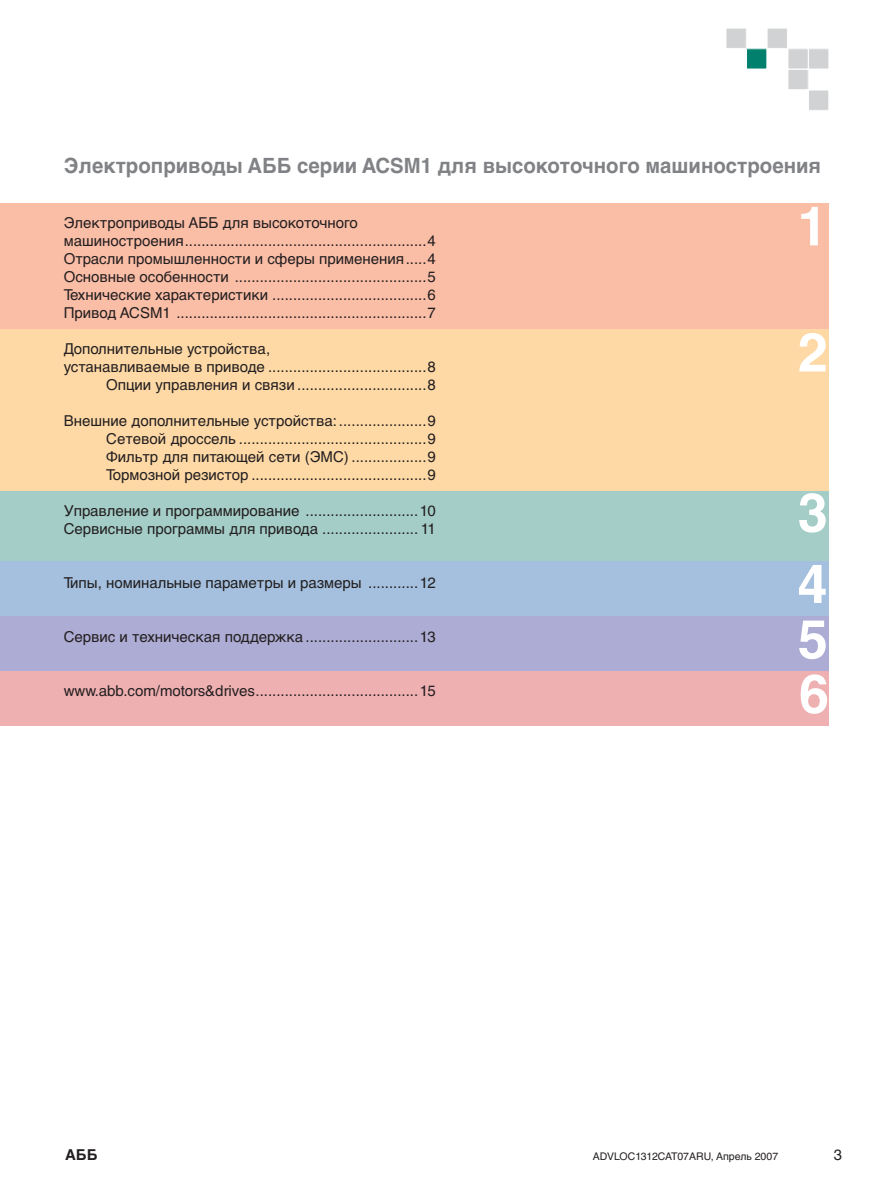
<style>
.page{position:relative;width:893px;height:1187px;background:#fff}
.page>*{position:absolute;margin:0;border:0;box-sizing:border-box;transform-origin:0 0}
.t1{font:700 54px/71.2px "Helvetica Cyr";color:#fff}
.t2{font:700 21px "Helvetica Cyr";color:#808285}
.t3{font:15px/18px "Helvetica Cyr Upright";color:#231f20}
.t4{font:700 15px "Helvetica Cyr";color:#231f20}
.t5{font:10.5px "Helvetica Cyr Upright";color:#231f20}
</style>
<div class="page">
<div style="left:0;top:670px;width:829px;height:55px;background:#efb0b2"></div>
<div style="left:0;top:615px;width:829px;height:55px;background:#adacd4"></div>
<div style="left:0;top:561px;width:829px;height:54px;background:#a4c0de"></div>
<div style="left:0;top:490px;width:829px;height:71px;background:#a4cdc7"></div>
<div style="left:0;top:328px;width:829px;height:162px;background:#fed9a6"></div>
<div style="left:0;top:203px;width:829px;height:126px;background:#fabda6"></div>
<div style="left:726px;top:28px;width:20px;height:20px;background:#d1d2d4"></div>
<div style="left:726px;top:28px;width:21px;height:21px;border:1px solid #fff"></div>
<div style="left:746px;top:49px;width:21px;height:20px;background:#00806d"></div>
<div style="left:746px;top:48px;width:21px;height:21px;border:1px solid #fff"></div>
<div style="left:767px;top:28px;width:20px;height:20px;background:#d1d2d4"></div>
<div style="left:767px;top:28px;width:21px;height:21px;border:1px solid #fff"></div>
<div style="left:788px;top:49px;width:20px;height:20px;background:#d1d2d4"></div>
<div style="left:787px;top:48px;width:22px;height:21px;border:1px solid #fff"></div>
<div style="left:808px;top:49px;width:21px;height:20px;background:#d1d2d4"></div>
<div style="left:808px;top:48px;width:21px;height:21px;border:1px solid #fff"></div>
<div style="left:788px;top:69px;width:20px;height:21px;background:#d1d2d4"></div>
<div style="left:787px;top:69px;width:22px;height:21px;border:1px solid #fff"></div>
<div style="left:808px;top:90px;width:21px;height:20px;background:#d1d2d4"></div>
<div style="left:808px;top:90px;width:21px;height:21px;border:1px solid #fff"></div>
<h2 class="t2" style="left:64px;top:157px;width:759px">Электроприводы AББ серии ACSM1 для высокоточного машиностроения</h2>
<p class="t3" style="left:64px;top:215px;width:374px">Электроприводы АББ для высокоточного машиностроения ..........................................................4<br>Отрасли промышленности и сферы применения .....4<br>Основные особенности ..............................................5<br>Технические характеристики .....................................6<br>Привод ACSM1 ............................................................7</p>
<p class="t3" style="left:64px;top:341px;width:208px">Дополнительные устройства,</p>
<p class="t3" style="left:64px;top:359px;width:374px">устанавливаемые в приводе ......................................8</p>
<p class="t3" style="left:106px;top:377px;width:331px">Опции управления и связи ...............................8</p>
<p class="t3" style="left:106px;top:413px;width:331px;text-align:justify;text-indent:-43px">Внешние дополнительные устройства: .....................9<br>Сетевой дроссель .............................................9<br>Фильтр для питающей сети (ЭМС) ..................9<br>Тормозной резистор ..........................................9</p>
<p class="t3" style="left:64px;top:503px;width:374px">Управление и программирование ...........................10<br>Сервисные программы для привода ....................... 11</p>
<h1 class="t1" style="left:797px;top:195px;width:32px">1</h1>
<h1 class="t1" style="left:797px;top:321px;width:32px">2</h1>
<h1 class="t1" style="left:797px;top:481px;width:32px">3<br>4</h1>
<h1 class="t1" style="left:797px;top:616px;width:33px;line-height:54.6px">5<br>6</h1>
<p class="t3" style="left:64px;top:575px;width:374px">Типы, номинальные параметры и размеры ............12</p>
<p class="t3" style="left:64px;top:629px;width:374px">Сервис и техническая поддержка ...........................13</p>
<p class="t3" style="left:64px;top:683px;width:374px">www.abb.com/motors&amp;drives .......................................15</p>
<p class="t4" style="left:65px;top:1148px;width:34px">АББ</p>
<p class="t5" style="left:593px;top:1151px;width:187px">ADVLOC1312CAT07ARU, Апрель 2007</p>
<p class="t3" style="left:834px;top:1146px;width:10px">3</p>
</div>
